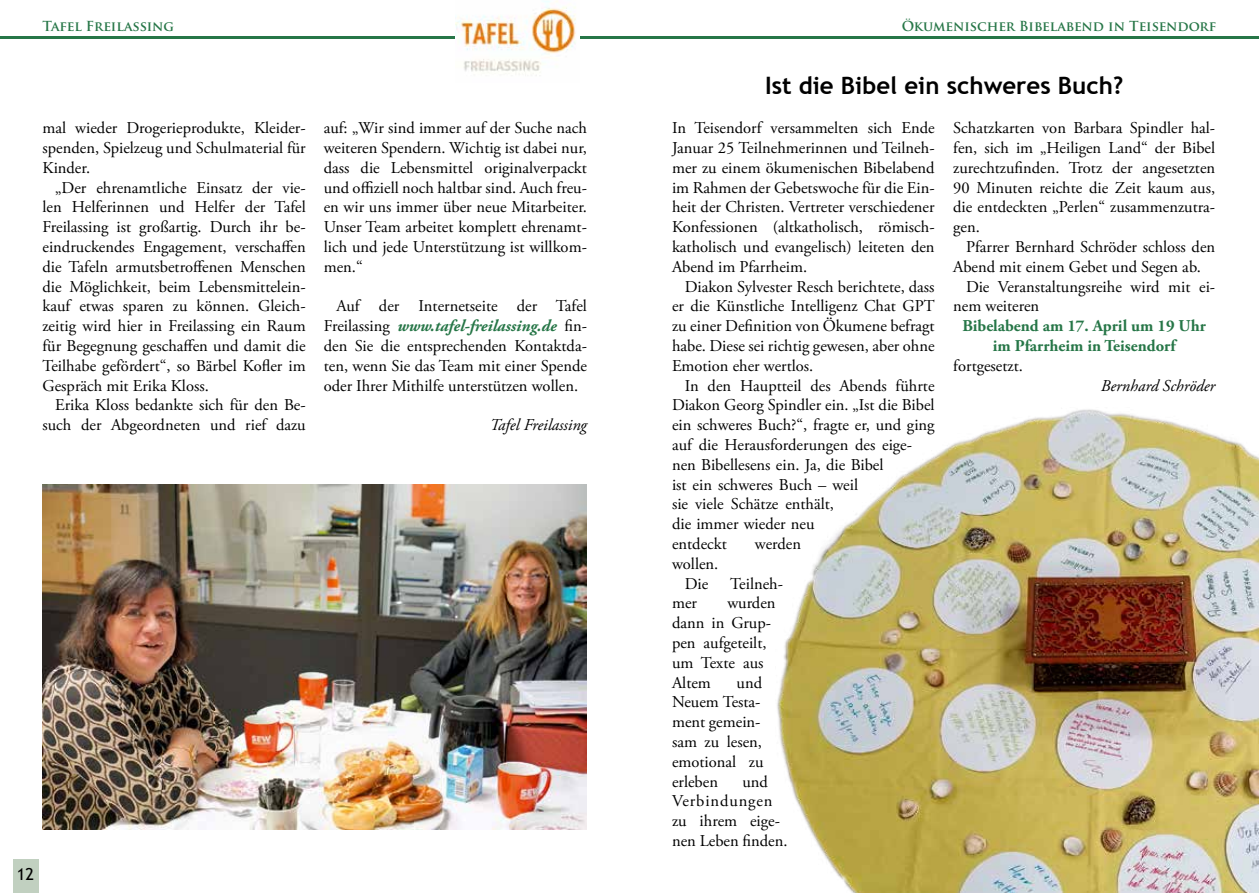
<style>
.page{position:relative;width:1259px;height:893px;background:#fff}
.page>*{position:absolute;margin:0;border:0;box-sizing:border-box;transform-origin:0 0}
.t1{font:700 24px "Trebuchet MS";color:#000}
.t2{font:16.5px/19.8px "Adobe Garamond Pro";color:#000;text-align:justify}
.t3{font:700 16.5px/19.8px "Adobe Garamond Pro";color:#267647;text-align:center}
.t4{font:italic 16.5px "Adobe Garamond Pro";color:#000}
.t5{font:16.5px "Trebuchet MS";color:#000}
.t6{font:700 13.5px "Trajan Pro";color:#267647}
.s1{font-weight:700;font-style:italic;color:#267647}
</style>
<div class="page">
<div style="left:13px;top:859px;width:25px;height:34px;background:#c1d0c0"></div>
<hr style="left:630px;top:36px;width:629px;height:2px;background:#267647">
<hr style="left:0;top:36px;width:629px;height:2px;background:#267647">
<img style="left:455px;top:0;width:125px;height:76px">
<img style="left:43px;top:485px;width:544px;height:344px">
<img style="left:777px;top:409px;width:482px;height:484px">
<p class="t6" style="left:43px;top:18px;width:133px">Tafel Freilassing</p>
<p class="t2" style="left:43px;top:119px;width:265px">mal wieder Drogerieprodukte, Kleider&shy;spenden, Spielzeug und Schulmaterial für Kinder.</p>
<p class="t2" style="left:43px;top:178px;width:265px;text-indent:13px">„Der ehrenamtliche Einsatz der vie&shy;len Helferinnen und Helfer der Tafel Freilassing ist großartig. Durch ihr be&shy;eindruckendes Engagement, verschaffen die Tafeln armutsbetroffenen Menschen die Möglichkeit, beim Lebensmittelein&shy;kauf etwas sparen zu können. Gleich&shy;zeitig wird hier in Freilassing ein Raum für Begegnung geschaffen und damit die Teilhabe gefördert“, so Bärbel Kofler im Gespräch mit Erika Kloss.</p>
<p class="t2" style="left:43px;top:396px;width:265px;text-align:right">Erika Kloss bedankte sich für den Be&shy;such der Abgeordneten und rief dazu</p>
<p class="t2" style="left:324px;top:119px;width:265px">auf: „Wir sind immer auf der Suche nach weiteren Spendern. Wichtig ist dabei nur, dass die Lebensmittel originalverpackt und offiziell noch haltbar sind. Auch freu&shy;en wir uns immer über neue Mitarbeiter.<br>Unser Team arbeitet komplett ehrenamt&shy;lich und jede Unterstützung ist willkom&shy;men.“</p>
<p class="t2" style="left:324px;top:297px;width:265px;text-indent:13px">Auf der Internetseite der Tafel Freilassing <span class="s1">www.tafel-freilassing.de</span> fin&shy;den Sie die entsprechenden Kontaktda&shy;ten, wenn Sie das Team mit einer Spende oder Ihrer Mithilfe unterstützen wollen.</p>
<p class="t4" style="left:490px;top:415px;width:99px">Tafel Freilassing</p>
<p class="t5" style="left:17px;top:864px;width:19px">12</p>
<p class="t6" style="left:902px;top:18px;width:316px">Ökumenischer Bibelabend in Teisendorf</p>
<h1 class="t1" style="left:765px;top:70px;width:360px">Ist die Bibel ein schweres Buch?</h1>
<p class="t2" style="left:672px;top:119px;width:264px">In Teisendorf versammelten sich Ende Januar 25 Teilnehmerinnen und Teilneh&shy;mer zu einem ökumenischen Bibelabend im Rahmen der Gebetswoche für die Ein&shy;heit der Christen. Vertreter verschiedener Konfessionen (altkatholisch, römisch&shy;katholisch und evangelisch) leiteten den Abend im Pfarrheim.</p>
<p class="t2" style="left:672px;top:277px;width:264px;text-indent:13px">Diakon Sylvester Resch berichtete, dass er die Künstliche Intelligenz Chat GPT zu einer Definition von Ökumene befragt habe. Diese sei richtig gewesen, aber ohne Emotion eher wertlos.</p>
<p class="t2" style="left:672px;top:376px;width:264px;text-align:left;text-indent:13px">In den Hauptteil des Abends führte<br>Diakon Georg Spindler ein. „Ist die Bibel ein schweres Buch?“, fragte er, und ging auf die Herausforderungen des eige&shy;nen Bibellesens ein. Ja, die Bibel<br>ist ein schweres Buch – weil<br>sie viele Schätze enthält,<br>die immer wieder neu<br>entdeckt</p>
<p class="t2" style="left:953px;top:119px;width:263px">Schatzkarten von Barbara Spindler hal&shy;fen, sich im „Heiligen Land“ der Bibel zurechtzufinden. Trotz der angesetzten 90 Minuten reichte die Zeit kaum aus, die entdeckten „Perlen“ zusammenzutra&shy;gen.</p>
<p class="t2" style="left:966px;top:237px;width:251px">Pfarrer Bernhard Schröder schloss den</p>
<p class="t2" style="left:953px;top:257px;width:249px">Abend mit einem Gebet und Segen ab.</p>
<p class="t2" style="left:966px;top:277px;width:251px">Die Veranstaltungsreihe wird mit ei-</p>
<p class="t2" style="left:953px;top:297px;width:87px">nem weiteren</p>
<p class="t3" style="left:962px;top:316px;width:245px">Bibelabend am 17. April um 19 Uhr im Pfarrheim in Teisendorf</p>
<p class="t2" style="left:953px;top:356px;width:71px">fortgesetzt.</p>
<p class="t4" style="left:1101px;top:375px;width:116px">Bernhard Schröder</p>
<p class="t2" style="left:755px;top:534px;width:48px">werden</p>
<p class="t2" style="left:672px;top:554px;width:48px;text-align:center">wollen.<br>Die</p>
<p class="t2" style="left:730px;top:574px;width:54px">Teilneh-</p>
<p class="t2" style="left:672px;top:594px;width:105px;text-align:left;text-indent:55px">wurden dann in Grup&shy;pen aufgeteilt, um Texte aus<br>Altem</p>
<p class="t2" style="left:672px;top:594px;width:26px">mer</p>
<p class="t2" style="left:672px;top:673px;width:93px;text-align:left;text-indent:64px">und<br>Neuem Testa&shy;ment gemein&shy;sam zu lesen, emotional zu erleben</p>
<p class="t2" style="left:672px;top:772px;width:117px;text-align:left;text-indent:70px">und<br>Verbindungen zu ihrem eige&shy;nen Leben finden.</p>
</div>
